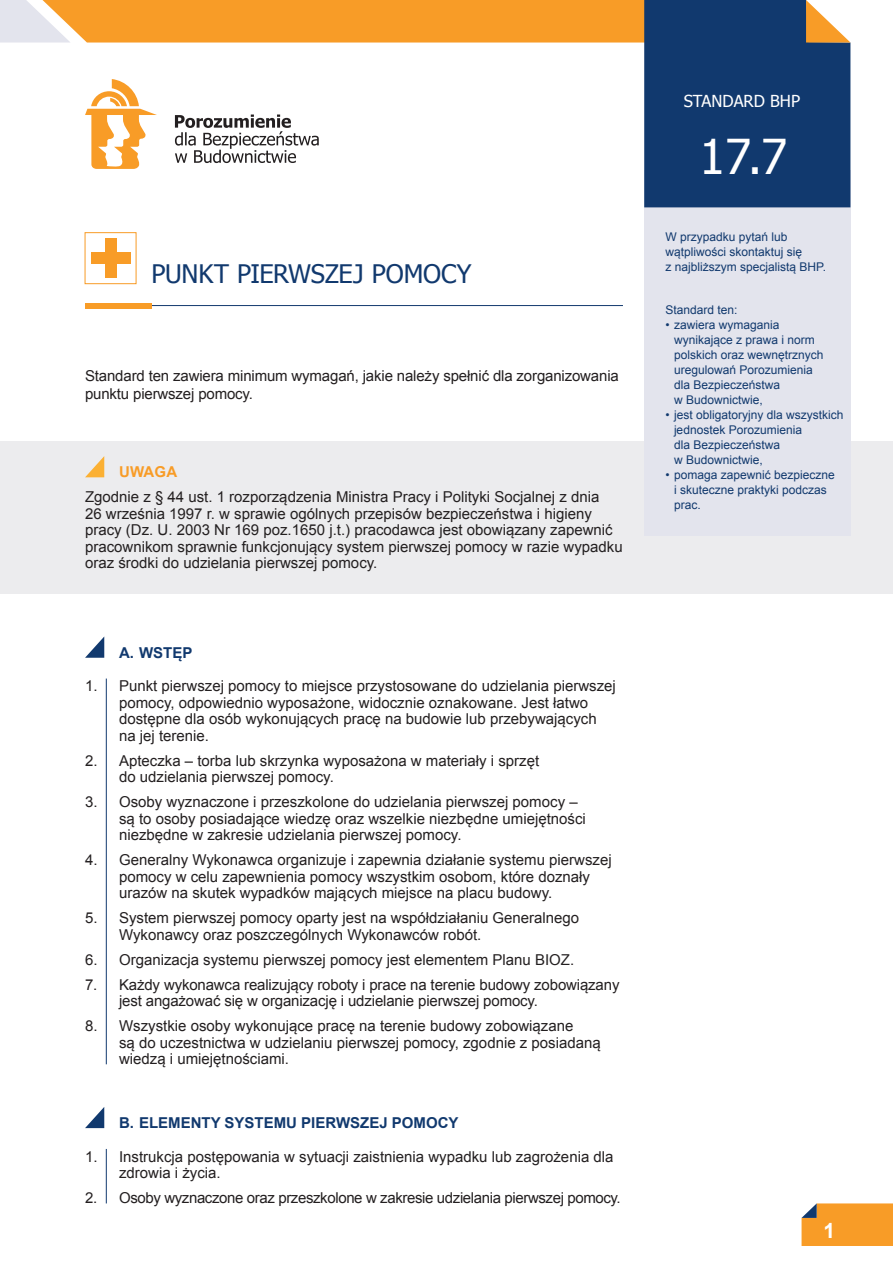
<style>
.page{position:relative;width:893px;height:1263px;background:#fff}
.page>*{position:absolute;margin:0;border:0;box-sizing:border-box;transform-origin:0 0}
.t1{font:48px "Tahoma";color:#fff}
.Tytul{font:25.5px "Tahoma";letter-spacing:-.01em;color:#11396e}
.tekst{font:700 21px "Arial";color:#fff}
.t2{font:16.5px "Tahoma";color:#fff}
.Tekst_numerowany{font:15px/16.5px "Arial";color:#231f20}
.tekst-2{font:15px/16.5px "Arial";color:#231f20}
.Tekst_numerowany-2{font:15px "Arial";letter-spacing:-.025em;color:#231f20}
.Tytulik{font:700 15px "Arial";color:#11396e}
.Uwaga{font:700 15px "Arial";letter-spacing:.01em;color:#f89c27}
.tekst_wymienianie{font:12px/15px "Arial";color:#11396e}
.tekst-3{font:12px/15px "Arial";color:#11396e}
</style>
<div class="page">
<div style="left:0;top:441px;width:893px;height:153px;background:#ececee"></div>
<svg style="left:85px;top:456px;width:19px;height:21px"></svg>
<svg style="left:85px;top:637px;width:19px;height:21px"></svg>
<svg style="left:85px;top:1107px;width:19px;height:21px"></svg>
<hr style="left:151px;top:305px;width:472px;height:1px;background:#11396e">
<div style="left:644px;top:170px;width:206px;height:365px;background:#e3e4ed"></div>
<div style="left:85px;top:303px;width:66px;height:5px;background:#f89c27"></div>
<svg style="left:0;top:0;width:850px;height:207px"></svg>
<svg style="left:801px;top:1203px;width:92px;height:43px;background:#f19d32"></svg>
<hr style="left:106px;top:678px;width:1px;height:386px;background:#11396e">
<hr style="left:106px;top:1149px;width:1px;height:54px;background:#11396e">
<div style="left:85px;top:232px;width:51px;height:52px;border:1px solid #f89c27"></div>
<div style="left:105px;top:238px;width:11px;height:40px;background:#f89c27"></div>
<div style="left:91px;top:252px;width:39px;height:12px;background:#f89c27"></div>
<p class="Tytul" style="left:151px;top:257px;width:322px">PUNKT PIERWSZEJ POMOCY</p>
<p class="tekst-2" style="left:85px;top:367px;width:535px;line-height:18px">Standard ten zawiera minimum wymagań, jakie należy spełnić dla zorganizowania punktu pierwszej pomocy.</p>
<p class="Uwaga" style="left:119px;top:462px;width:60px">UWAGA</p>
<p class="tekst-2" style="left:85px;top:489px;width:539px">Zgodnie z § 44 ust. 1 rozporządzenia Ministra Pracy i Polityki Socjalnej z dnia<br>26 września 1997 r. w sprawie ogólnych przepisów bezpieczeństwa i higieny pracy (Dz. U. 2003 Nr 169 poz.1650 j.t.) pracodawca jest obowiązany zapewnić pracownikom sprawnie funkcjonujący system pierwszej pomocy w razie wypadku oraz środki do udzielania pierwszej pomocy.</p>
<p class="Tytulik" style="left:119px;top:642px;width:75px">A. WSTĘP</p>
<p class="Tekst_numerowany" style="left:119px;top:678px;width:498px;text-indent:-34px">1. Punkt pierwszej pomocy to miejsce przystosowane do udzielania pierwszej pomocy, odpowiednio wyposażone, widocznie oznakowane. Jest łatwo dostępne dla osób wykonujących pracę na budowie lub przebywających na jej terenie.</p>
<p class="Tekst_numerowany" style="left:119px;top:752px;width:422px;text-indent:-34px">2. Apteczka – torba lub skrzynka wyposażona w materiały i sprzęt do udzielania pierwszej pomocy.</p>
<p class="Tekst_numerowany" style="left:119px;top:794px;width:468px;text-indent:-34px">3. Osoby wyznaczone i przeszkolone do udzielania pierwszej pomocy – są to osoby posiadające wiedzę oraz wszelkie niezbędne umiejętności niezbędne w zakresie udzielania pierwszej pomocy.</p>
<p class="Tekst_numerowany" style="left:119px;top:852px;width:494px;text-indent:-34px">4. Generalny Wykonawca organizuje i zapewnia działanie systemu pierwszej pomocy w celu zapewnienia pomocy wszystkim osobom, które doznały urazów na skutek wypadków mających miejsce na placu budowy.</p>
<p class="Tekst_numerowany" style="left:119px;top:910px;width:462px;text-indent:-34px">5. System pierwszej pomocy oparty jest na współdziałaniu Generalnego<br>Wykonawcy oraz poszczególnych Wykonawców robót.</p>
<p class="Tekst_numerowany" style="left:85px;top:951px;width:491px">6. Organizacja systemu pierwszej pomocy jest elementem Planu BIOZ.</p>
<p class="Tekst_numerowany" style="left:119px;top:976px;width:502px;text-indent:-34px">7. Każdy wykonawca realizujący roboty i prace na terenie budowy zobowiązany jest angażować się w organizację i udzielanie pierwszej pomocy.</p>
<p class="Tekst_numerowany" style="left:119px;top:1018px;width:483px;text-indent:-34px">8. Wszystkie osoby wykonujące pracę na terenie budowy zobowiązane<br>są do uczestnictwa w udzielaniu pierwszej pomocy, zgodnie z posiadaną wiedzą i umiejętnościami.</p>
<p class="Tytulik" style="left:119px;top:1113px;width:341px">B. ELEMENTY SYSTEMU PIERWSZEJ POMOCY</p>
<p class="Tekst_numerowany" style="left:119px;top:1148px;width:496px;text-indent:-34px">1. Instrukcja postępowania w sytuacji zaistnienia wypadku lub zagrożenia dla zdrowia i życia.</p>
<p class="Tekst_numerowany-2" style="left:85px;top:1188px;width:537px">2. Osoby wyznaczone oraz przeszkolone w zakresie udzielania pierwszej pomocy.</p>
<p class="t2" style="left:684px;top:90px;width:118px">STANDARD BHP</p>
<p class="t1" style="left:699px;top:124px;width:90px">17.7</p>
<p class="tekst-3" style="left:665px;top:229px;width:162px">W przypadku pytań lub wątpliwości skontaktuj się<br>z najbliższym specjalistą BHP.</p>
<p class="tekst-3" style="left:665px;top:302px;width:74px">Standard ten:</p>
<p class="tekst_wymienianie" style="left:674px;top:317px;width:151px;text-indent:-9px">• zawiera wymagania wynikające z prawa i norm polskich oraz wewnętrznych uregulowań Porozumienia dla Bezpieczeństwa<br>w Budownictwie,</p>
<p class="tekst_wymienianie" style="left:674px;top:407px;width:171px;text-indent:-9px">• jest obligatoryjny dla wszystkich jednostek Porozumienia<br>dla Bezpieczeństwa<br>w Budownictwie,</p>
<p class="tekst_wymienianie" style="left:674px;top:467px;width:162px;text-indent:-9px">• pomaga zapewnić bezpieczne i skuteczne praktyki podczas prac.</p>
<p class="tekst" style="left:823px;top:1217px;width:13px">1</p>
</div>
